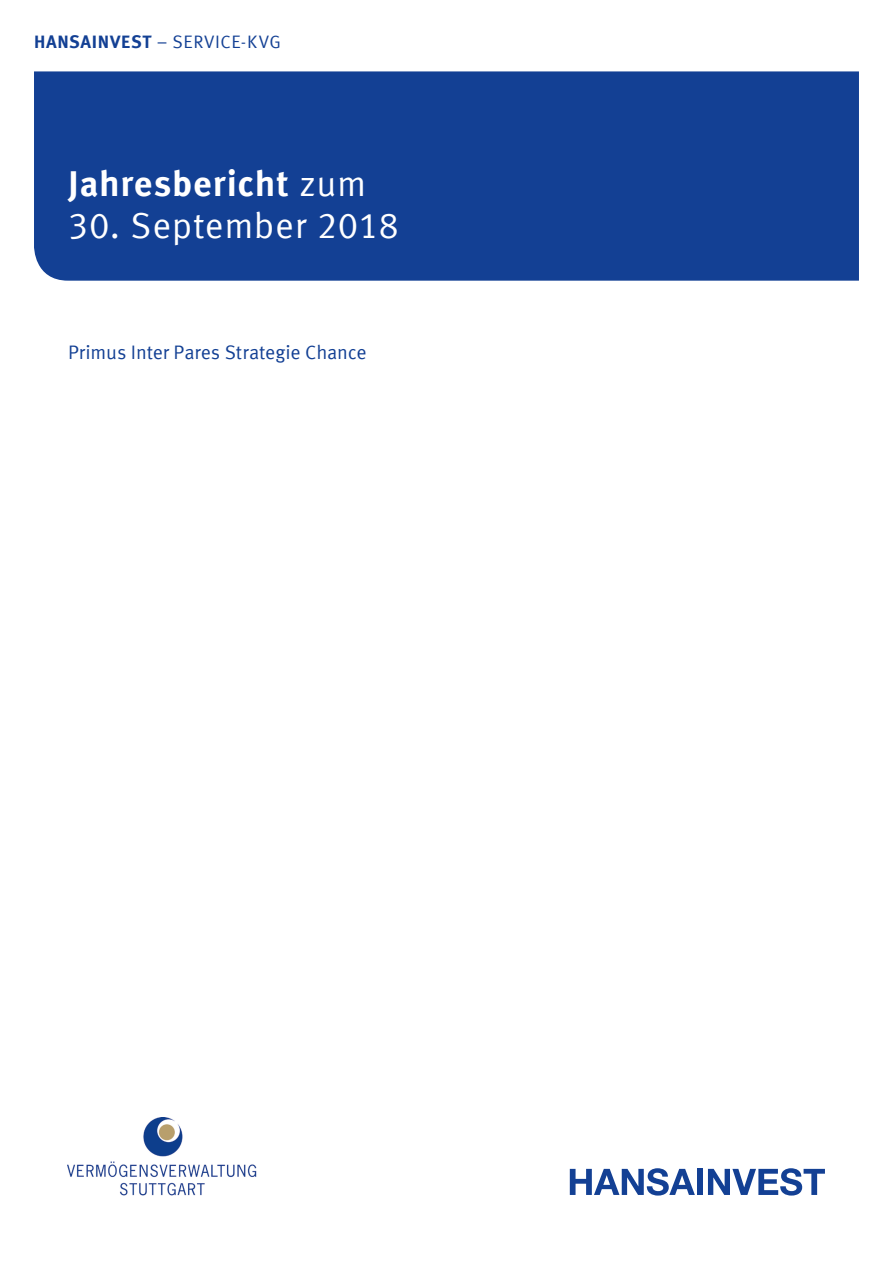
<style>
.page{position:relative;width:893px;height:1263px;background:#fff}
.page>*{position:absolute;margin:0;border:0;box-sizing:border-box;transform-origin:0 0}
.t1{font:700 36px "Meta Offc Pro";letter-spacing:.02em;color:#fff}
.t2{font:36px "Meta Offc Pro Norm";letter-spacing:.015em;color:#fff}
.t3{font:19.5px "Meta Offc Pro Norm";letter-spacing:-.005em;color:#134094}
.t4{font:18px "Meta Offc Pro Norm";letter-spacing:.03em;color:#134094}
.s1{font-family:"Meta Offc Pro";font-weight:700}
.s2{font-family:"Meta Offc Pro Norm";font-weight:400}
</style>
<div class="page">
<div style="left:34px;top:71px;width:825px;height:210px;background:#134094"></div>
<svg style="left:570px;top:1168px;width:125px;height:27px"></svg>
<div style="left:697px;top:1169px;width:6px;height:26px;background:#134094"></div>
<svg style="left:708px;top:1168px;width:117px;height:27px"></svg>
<img style="left:67px;top:1117px;width:190px;height:79px">
<p class="t4" style="left:34px;top:28px;width:248px"><span class="s1">HANSAINVEST</span> – SERVICE-KVG</p>
<h1 class="t1" style="left:68px;top:155px;width:300px">Jahresbericht <span class="s2">zum</span></h1>
<h1 class="t2" style="left:68px;top:198px;width:332px">30. September 2018</h1>
<p class="t3" style="left:68px;top:338px;width:300px">Primus Inter Pares Strategie Chance</p>
</div>
